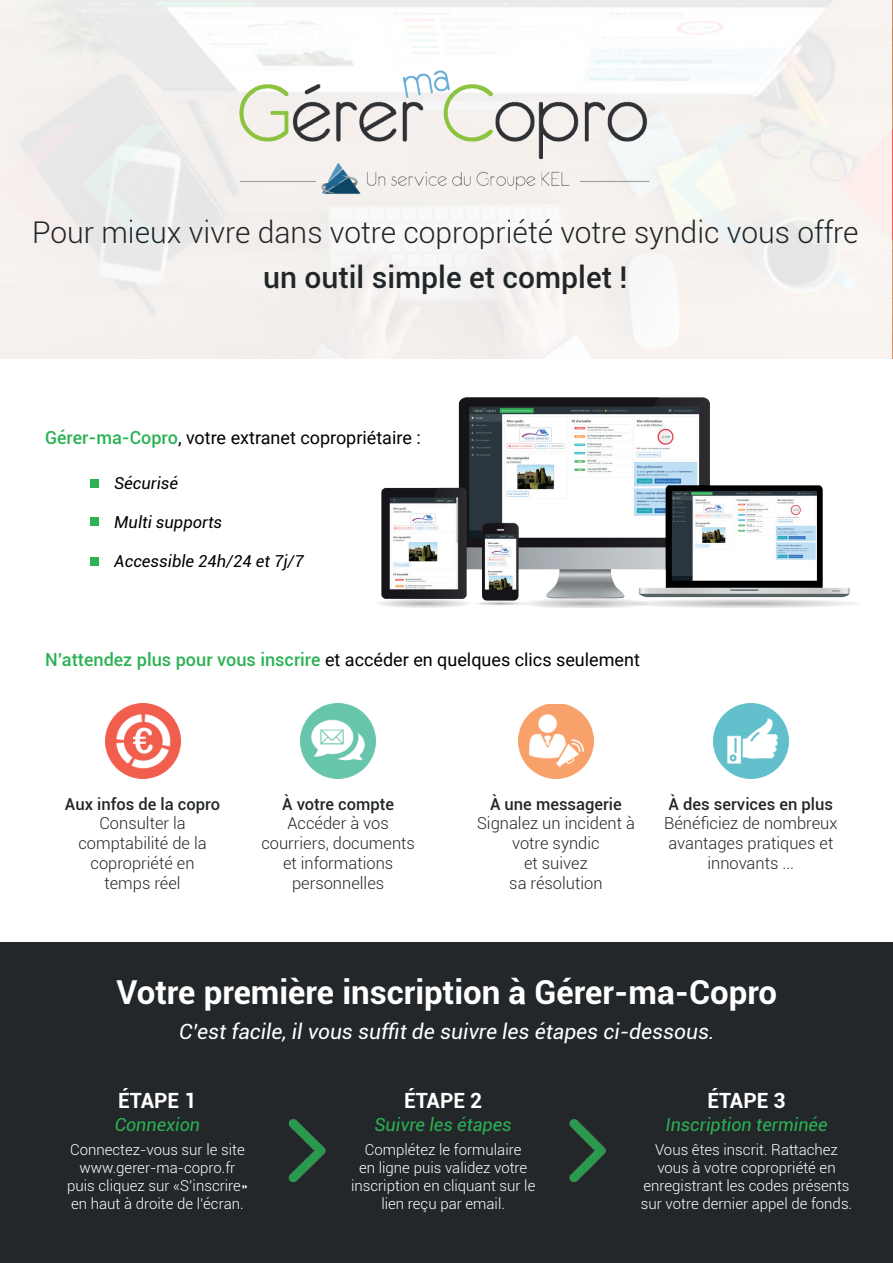
<style>
.page{position:relative;width:893px;height:1263px;background:#fff}
.page>*{position:absolute;margin:0;border:0;box-sizing:border-box;transform-origin:0 0}
.t1{font:700 33px "Roboto";color:#fff}
.t2{font:300 30px "Roboto";color:#212629}
.t3{font:500 30px "Roboto";color:#212629}
.t4{font:italic 21px "Roboto";color:#fff}
.t5{font:700 21px "Roboto";color:#fff}
.t6{font:18px "Roboto";color:#000001}
.t7{font:italic 18px "Roboto";color:#2bb254}
.t8{font:300 16.5px/19.8px "Roboto";color:#23272a;text-align:center}
.t9{font:500 16.5px "Roboto";color:#23272a}
.t10{font:italic 16.5px "Roboto";color:#000001}
.t11{font:300 15px/18px "Roboto";color:#fff;text-align:center}
.s1{font-weight:500;color:#2bb254}
</style>
<div class="page">
<div style="left:0;top:942px;width:893px;height:321px;background:#23272a"></div>
<img style="left:288px;top:1119px;width:38px;height:62px">
<img style="left:569px;top:1119px;width:37px;height:62px">
<img style="left:518px;top:704px;width:76px;height:74px">
<img style="left:300px;top:703px;width:75px;height:75px">
<img style="left:105px;top:703px;width:75px;height:75px">
<img style="left:713px;top:703px;width:75px;height:75px">
<div style="left:0;top:0;width:892px;height:358px;background:linear-gradient(to bottom,#f4f4f3,#f4f0ed)"></div>
<img style="left:237px;top:61px;width:417px;height:137px">
<div style="left:90px;top:479px;width:9px;height:9px;background:#2cb154"></div>
<div style="left:90px;top:517px;width:9px;height:9px;background:#2cb154"></div>
<div style="left:90px;top:557px;width:9px;height:9px;background:#2cb154"></div>
<img style="left:378px;top:398px;width:479px;height:210px">
<h2 class="t2" style="left:32px;top:211px;width:828px">Pour mieux vivre dans votre copropriété votre syndic vous offre</h2>
<h2 class="t3" style="left:263px;top:256px;width:366px">un outil simple et complet !</h2>
<p class="t6" style="left:45px;top:425px;width:377px"><span class="s1">Gérer-ma-Copro</span>, votre extranet copropriétaire :</p>
<p class="t10" style="left:114px;top:472px;width:65px">Sécurisé</p>
<p class="t10" style="left:114px;top:511px;width:109px">Multi supports</p>
<p class="t10" style="left:114px;top:550px;width:191px">Accessible 24h/24 et 7j/7</p>
<p class="t6" style="left:45px;top:647px;width:596px"><span class="s1">N’attendez plus pour vous inscrire</span> et accéder en quelques clics seulement</p>
<p class="t9" style="left:65px;top:792px;width:157px">Aux infos de la copro</p>
<p class="t8" style="left:78px;top:813px;width:130px">Consulter la comptabilité de la copropriété en temps réel</p>
<p class="t9" style="left:282px;top:792px;width:114px">À votre compte</p>
<p class="t8" style="left:261px;top:813px;width:155px">Accéder à vos courriers, documents et informations personnelles</p>
<p class="t9" style="left:490px;top:792px;width:133px">À une messagerie</p>
<p class="t8" style="left:477px;top:813px;width:159px">Signalez un incident à votre syndic<br>et suivez<br>sa résolution</p>
<p class="t9" style="left:669px;top:792px;width:166px">À des services en plus</p>
<p class="t8" style="left:664px;top:813px;width:175px">Bénéficiez de nombreux avantages pratiques et innovants ...</p>
<h1 class="t1" style="left:117px;top:969px;width:662px">Votre première inscription à Gérer-ma-Copro</h1>
<h3 class="t4" style="left:179px;top:1017px;width:537px">C’est facile, il vous suffit de suivre les étapes ci-dessous.</h3>
<h3 class="t5" style="left:118px;top:1085px;width:80px">ÉTAPE 1</h3>
<p class="t7" style="left:115px;top:1112px;width:87px">Connexion</p>
<p class="t11" style="left:67px;top:1140px;width:182px">Connectez-vous sur le site www.gerer-ma-copro.fr puis cliquez sur «S’inscrire» en haut à droite de l’écran.</p>
<h3 class="t5" style="left:404px;top:1085px;width:80px">ÉTAPE 2</h3>
<p class="t7" style="left:375px;top:1112px;width:139px">Suivre les étapes</p>
<p class="t11" style="left:351px;top:1140px;width:186px">Complétez le formulaire<br>en ligne puis validez votre inscription en cliquant sur le lien reçu par email.</p>
<h3 class="t5" style="left:707px;top:1085px;width:80px">ÉTAPE 3</h3>
<p class="t7" style="left:666px;top:1112px;width:163px">Inscription terminée</p>
<p class="t11" style="left:641px;top:1140px;width:213px">Vous êtes inscrit. Rattachez vous à votre copropriété en enregistrant les codes présents sur votre dernier appel de fonds.</p>
</div>
